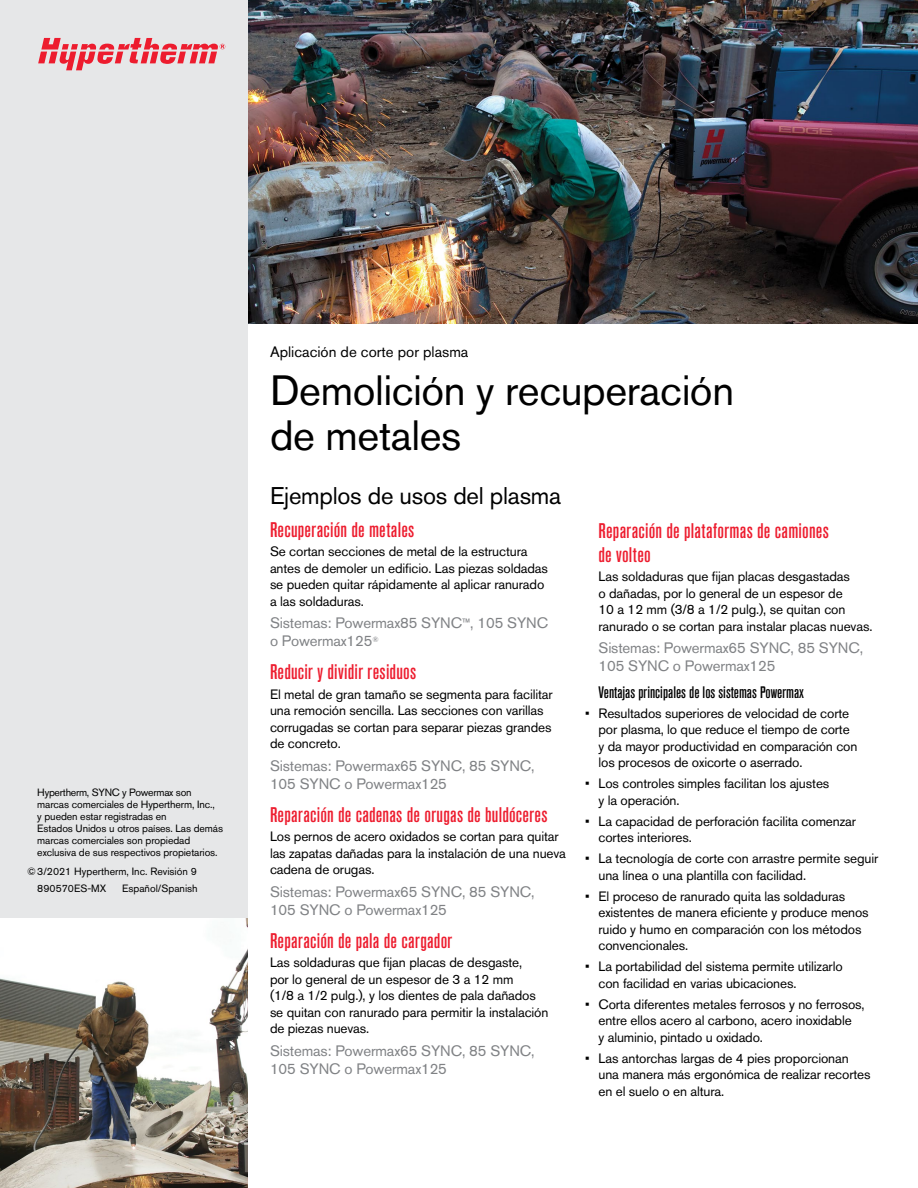
<style>
.page{position:relative;width:918px;height:1188px;background:#fff}
.page>*{position:absolute;margin:0;border:0;box-sizing:border-box;transform-origin:0 0}
.Main_head_-_28_pt_re{font:42px/45px "Akzidenz Grotesk Pro";letter-spacing:-.01em;color:#000}
.Examples_of_plasma_u{font:24px "Akzidenz Grotesk Pro";letter-spacing:-.01em;color:#000}
.B_heads_-_14_16_pt_m{font:500 condensed 21px/24px "Akzidenz Grotesk Pro";letter-spacing:.01em;color:#ed1c2e}
.Key_advantages_of_su{font:500 condensed 16.5px "Akzidenz Grotesk Pro";color:#000}
.System_-_10_pt__gray{font:15px/18px "Akzidenz Grotesk Pro";letter-spacing:-.01em;color:#808285}
.Plasma_cutting_appli{font:15px "Akzidenz Grotesk Pro";color:#000}
.Bullets{font:13.5px/16.5px "Akzidenz Grotesk Pro";letter-spacing:-.01em;color:#000}
.Text{font:13.5px/16.5px "Akzidenz Grotesk Pro";letter-spacing:-.01em;color:#000}
.Trademark_statement{font:10.5px/12px "Akzidenz Grotesk Pro";letter-spacing:-.01em;color:#000}
.Part_number{font:10.5px "Akzidenz Grotesk Pro";color:#000}
.s1{font-size:12px}
</style>
<div class="page">
<img style="left:248px;top:0;width:670px;height:324px">
<div style="left:0;top:0;width:248px;height:1188px;background:#e6e7e8"></div>
<svg style="left:38px;top:38px;width:187px;height:32px"></svg>
<img style="left:0;top:918px;width:248px;height:270px">
<p class="Trademark_statement" style="left:37px;top:787px;width:187px">Hypertherm, SYNC y Powermax son marcas comerciales de Hypertherm, Inc.,<br>y pueden estar registradas en<br>Estados Unidos u otros países. Las demás marcas comerciales son propiedad exclusiva de sus respectivos propietarios.</p>
<p class="Trademark_statement" style="left:27px;top:865px;width:171px">© 3/2021 Hypertherm, Inc. Revisión 9</p>
<p class="Part_number" style="left:37px;top:881px;width:71px">890570ES-MX</p>
<p class="Part_number" style="left:122px;top:881px;width:77px">Español/Spanish</p>
<p class="Plasma_cutting_appli" style="left:270px;top:342px;width:200px">Aplicación de corte por plasma</p>
<p class="Main_head_-_28_pt_re" style="left:270px;top:368px;width:466px">Demolición y recuperación de metales</p>
<p class="Examples_of_plasma_u" style="left:270px;top:480px;width:293px">Ejemplos de usos del plasma</p>
<p class="B_heads_-_14_16_pt_m" style="left:270px;top:517px;width:146px">Recuperación de metales</p>
<p class="Text" style="left:270px;top:543px;width:279px">Se cortan secciones de metal de la estructura antes de demoler un edificio. Las piezas soldadas se pueden quitar rápidamente al aplicar ranurado a las soldaduras.</p>
<p class="System_-_10_pt__gray" style="left:270px;top:614px;width:280px">Sistemas: Powermax85 SYNC<span class="s1">™</span>, 105 SYNC o Powermax125<sup>®</sup></p>
<p class="B_heads_-_14_16_pt_m" style="left:270px;top:659px;width:148px">Reducir y dividir residuos</p>
<p class="Text" style="left:270px;top:686px;width:284px">El metal de gran tamaño se segmenta para facilitar una remoción sencilla. Las secciones con varillas corrugadas se cortan para separar piezas grandes de concreto.</p>
<p class="System_-_10_pt__gray" style="left:270px;top:756px;width:266px">Sistemas: Powermax65 SYNC, 85 SYNC,<br>105 SYNC o Powermax125</p>
<p class="B_heads_-_14_16_pt_m" style="left:270px;top:802px;width:279px">Reparación de cadenas de orugas de buldóceres</p>
<p class="Text" style="left:270px;top:828px;width:298px">Los pernos de acero oxidados se cortan para quitar las zapatas dañadas para la instalación de una nueva cadena de orugas.</p>
<p class="System_-_10_pt__gray" style="left:270px;top:882px;width:266px">Sistemas: Powermax65 SYNC, 85 SYNC,<br>105 SYNC o Powermax125</p>
<p class="B_heads_-_14_16_pt_m" style="left:270px;top:928px;width:184px">Reparación de pala de cargador</p>
<p class="Text" style="left:270px;top:954px;width:280px">Las soldaduras que fijan placas de desgaste,<br>por lo general de un espesor de 3 a 12 mm<br>(1/8 a 1/2 pulg.), y los dientes de pala dañados se quitan con ranurado para permitir la instalación de piezas nuevas.</p>
<p class="System_-_10_pt__gray" style="left:270px;top:1041px;width:266px">Sistemas: Powermax65 SYNC, 85 SYNC,<br>105 SYNC o Powermax125</p>
<p class="B_heads_-_14_16_pt_m" style="left:598px;top:518px;width:232px">Reparación de plataformas de camiones de volteo</p>
<p class="Text" style="left:598px;top:568px;width:275px">Las soldaduras que fijan placas desgastadas<br>o dañadas, por lo general de un espesor de<br>10 a 12 mm (3/8 a 1/2 pulg.), se quitan con ranurado o se cortan para instalar placas nuevas.</p>
<p class="System_-_10_pt__gray" style="left:598px;top:639px;width:266px">Sistemas: Powermax65 SYNC, 85 SYNC,<br>105 SYNC o Powermax125</p>
<p class="Key_advantages_of_su" style="left:598px;top:682px;width:207px">Ventajas principales de los sistemas Powermax</p>
<p class="Bullets" style="left:598px;top:705px;width:260px;text-indent:-14px">• Resultados superiores de velocidad de corte por plasma, lo que reduce el tiempo de corte y da mayor productividad en comparación con los procesos de oxicorte o aserrado.</p>
<p class="Bullets" style="left:598px;top:775px;width:232px;text-indent:-14px">• Los controles simples facilitan los ajustes y la operación.</p>
<p class="Bullets" style="left:598px;top:813px;width:259px;text-indent:-14px">• La capacidad de perforación facilita comenzar cortes interiores.</p>
<p class="Bullets" style="left:598px;top:850px;width:281px;text-indent:-14px">• La tecnología de corte con arrastre permite seguir una línea o una plantilla con facilidad.</p>
<p class="Bullets" style="left:598px;top:888px;width:272px;text-indent:-14px">• El proceso de ranurado quita las soldaduras existentes de manera eficiente y produce menos ruido y humo en comparación con los métodos convencionales.</p>
<p class="Bullets" style="left:598px;top:958px;width:246px;text-indent:-14px">• La portabilidad del sistema permite utilizarlo con facilidad en varias ubicaciones.</p>
<p class="Bullets" style="left:598px;top:996px;width:268px;text-indent:-14px">• Corta diferentes metales ferrosos y no ferrosos, entre ellos acero al carbono, acero inoxidable<br>y aluminio, pintado u oxidado.</p>
<p class="Bullets" style="left:598px;top:1050px;width:274px;text-indent:-14px">• Las antorchas largas de 4 pies proporcionan una manera más ergonómica de realizar recortes en el suelo o en altura.</p>
</div>
